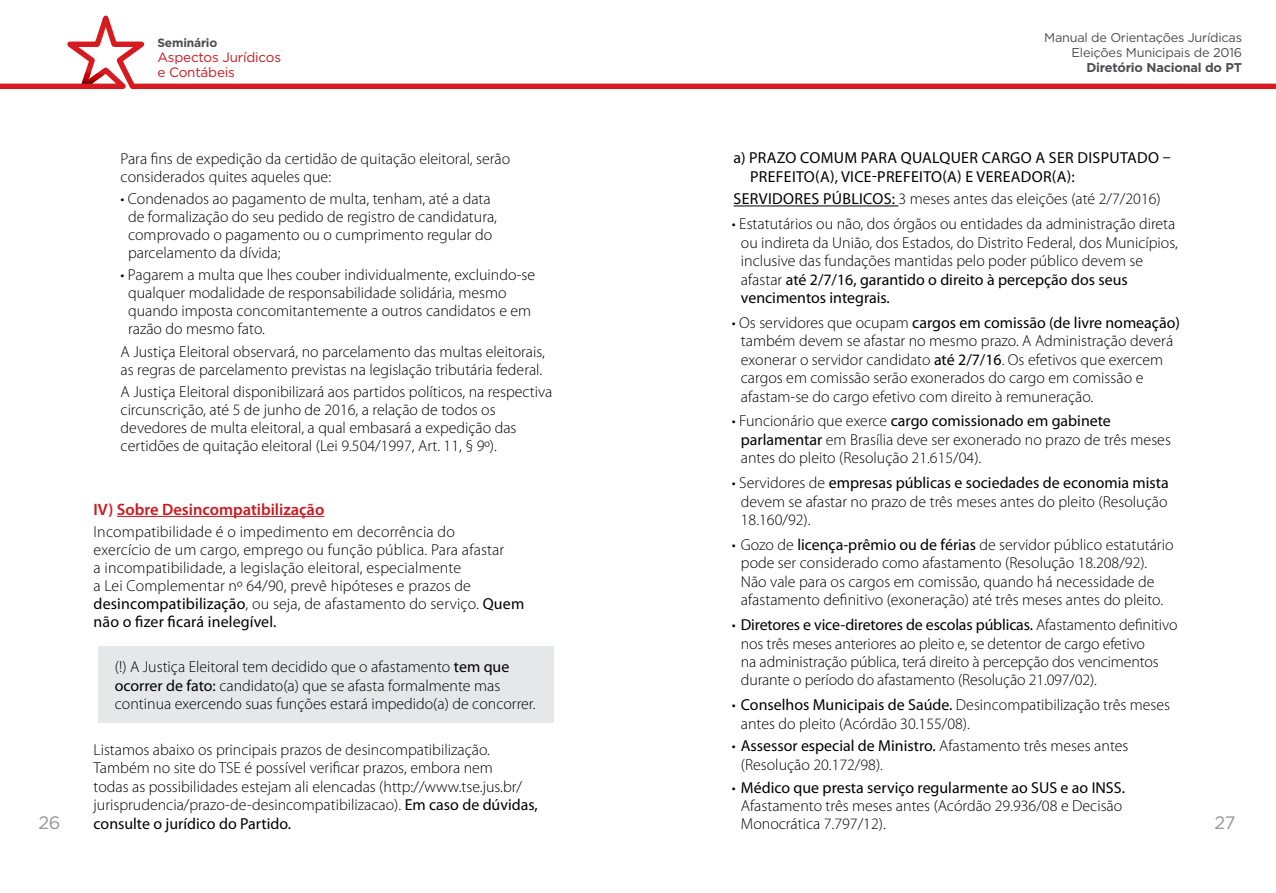
<style>
.page{position:relative;width:1276px;height:893px;background:#fff}
.page>*{position:absolute;margin:0;border:0;box-sizing:border-box;transform-origin:0 0}
.t1{font:18px "Gotham";color:#939598}
.t2{font:600 16.5px "Myriad Pro";color:#ce171e}
.t3{font:300 15.9px/18.5px "Myriad Pro";color:#000}
.t4{font:15.9px "Myriad Pro";letter-spacing:.02em;color:#000}
.t5{font:13.5px/15px "Gotham";letter-spacing:-.015em;color:#ce171e}
.t6{font:12.75px/15px "Gotham";letter-spacing:-.02em;color:#4d4d4f;text-align:right}
.t7{font:700 12.75px "Gotham";letter-spacing:-.015em;color:#4d4d4f}
.t8{font:700 12px "Gotham";letter-spacing:-.015em;color:#4d4d4f}
.s1{font-weight:400}
</style>
<div class="page">
<div style="left:98px;top:646px;width:456px;height:77px;background:#e6e7e8"></div>
<svg style="left:0;top:15px;width:1276px;height:74px"></svg>
<svg style="left:82px;top:73px;width:22px;height:11px"></svg>
<hr style="left:117px;top:516px;width:207px;height:1px;background:#ce171e">
<hr style="left:733px;top:206px;width:165px;height:1px;background:#000">
<p class="t8" style="left:157px;top:35px;width:61px">Seminário</p>
<p class="t5" style="left:157px;top:49px;width:125px">Aspectos Jurídicos e Contábeis</p>
<p class="t6" style="left:1044px;top:30px;width:199px">Manual de Orientações Jurídicas<br>Eleições Municipais de 2016</p>
<p class="t7" style="left:1086px;top:60px;width:157px">Diretório Nacional do PT</p>
<p class="t4" style="left:733px;top:148px;width:80px">a) Prazo comum</p>
<p class="t4" style="left:861px;top:148px;width:10px">para</p>
<p class="t4" style="left:901px;top:148px;width:11px">qualquer</p>
<p class="t4" style="left:981px;top:148px;width:77px">cargoaser</p>
<p class="t4" style="left:1077px;top:148px;width:10px">disputado</p>
<p class="t4" style="left:1162px;top:148px;width:9px">–</p>
<p class="t4" style="left:750px;top:167px;width:18px">Prefeito</p>
<p class="t4" style="left:815px;top:167px;width:80px">(a), Vice-Prefeito</p>
<p class="t4" style="left:942px;top:167px;width:54px">(a) e Vereador</p>
<p class="t4" style="left:1052px;top:167px;width:24px">(a):</p>
<p class="t4" style="left:733px;top:189px;width:18px">Servidores</p>
<p class="t4" style="left:823px;top:189px;width:29px">Públicos</p>
<p class="t3" style="left:892px;top:190px;width:270px"><span class="s1">:</span> 3 meses antes das eleições (até 2/7/2016)</p>
<p class="t3" style="left:741px;top:215px;width:438px;text-indent:-9px">• Estatutários ou não, dos órgãos ou entidades da administração direta ou indireta da União, dos Estados, do Distrito Federal, dos Municípios, inclusive das fundações mantidas pelo poder público devem se afastar <span class="s1">até 2/7/16, garantido o direito à percepção dos seus vencimentos integrais.</span></p>
<p class="t3" style="left:741px;top:314px;width:440px;text-indent:-9px">• Os servidores que ocupam <span class="s1">cargos em comissão (de livre nomeação) </span>também devem se afastar no mesmo prazo. A Administração deverá exonerar o servidor candidato <span class="s1">até 2/7/16</span>. Os efetivos que exercem cargos em comissão serão exonerados do cargo em comissão e afastam-se do cargo efetivo com direito à remuneração.</p>
<p class="t3" style="left:741px;top:412px;width:431px;text-indent:-9px">• Funcionário que exerce <span class="s1">cargo comissionado em gabinete parlamentar</span> em Brasília deve ser exonerado no prazo de três meses antes do pleito (Resolução 21.615/04).</p>
<p class="t3" style="left:741px;top:474px;width:429px;text-align:justify;text-indent:-9px">• Servidores de <span class="s1">empresas públicas e sociedades de economia mista </span>devem se afastar no prazo de três meses antes do pleito (Resolução 18.160/92).</p>
<p class="t3" style="left:741px;top:536px;width:434px;text-indent:-9px">• Gozo de <span class="s1">licença-prêmio ou de férias</span> de servidor público estatutário pode ser considerado como afastamento (Resolução 18.208/92).<br>Não vale para os cargos em comissão, quando há necessidade de afastamento definitivo (exoneração) até três meses antes do pleito.</p>
<p class="t3" style="left:741px;top:616px;width:438px;text-indent:-9px">• <span class="s1">Diretores e vice-diretores de escolas públicas.</span> Afastamento definitivo nos três meses anteriores ao pleito e, se detentor de cargo efetivo<br>na administração pública, terá direito à percepção dos vencimentos durante o período do afastamento (Resolução 21.097/02).</p>
<p class="t3" style="left:741px;top:696px;width:431px;text-indent:-9px">• <span class="s1">Conselhos Municipais de Saúde.</span> Desincompatibilização três meses antes do pleito (Acórdão 30.155/08).</p>
<p class="t3" style="left:741px;top:737px;width:389px;text-indent:-9px">• <span class="s1">Assessor especial de Ministro.</span> Afastamento três meses antes (Resolução 20.172/98).</p>
<p class="t3" style="left:741px;top:778px;width:385px;text-indent:-9px">• <span class="s1">Médico que presta serviço regularmente ao SUS e ao INSS.<br></span>Afastamento três meses antes (Acórdão 29.936/08 e Decisão<br>Monocrática 7.797/12).</p>
<p class="t3" style="left:121px;top:150px;width:391px;line-height:18px">Para fins de expedição da certidão de quitação eleitoral, serão considerados quites aqueles que:</p>
<p class="t3" style="left:128px;top:190px;width:370px;line-height:18px;text-indent:-8px">• Condenados ao pagamento de multa, tenham, até a data de formalização do seu pedido de registro de candidatura, comprovado o pagamento ou o cumprimento regular do parcelamento da dívida;</p>
<p class="t3" style="left:128px;top:266px;width:409px;line-height:18px;text-indent:-8px">• Pagarem a multa que lhes couber individualmente, excluindo-se qualquer modalidade de responsabilidade solidária, mesmo quando imposta concomitantemente a outros candidatos e em razão do mesmo fato.</p>
<p class="t3" style="left:121px;top:343px;width:426px;line-height:18px">A Justiça Eleitoral observará, no parcelamento das multas eleitorais, as regras de parcelamento previstas na legislação tributária federal.</p>
<p class="t3" style="left:121px;top:383px;width:433px;line-height:18px">A Justiça Eleitoral disponibilizará aos partidos políticos, na respectiva circunscrição, até 5 de junho de 2016, a relação de todos os devedores de multa eleitoral, a qual embasará a expedição das certidões de quitação eleitoral (Lei 9.504/1997, Art. 11, § 9º).</p>
<p class="t2" style="left:94px;top:499px;width:232px">IV) Sobre Desincompatibilização</p>
<p class="t3" style="left:94px;top:523px;width:432px;line-height:18px">Incompatibilidade é o impedimento em decorrência do<br>exercício de um cargo, emprego ou função pública. Para afastar<br>a incompatibilidade, a legislação eleitoral, especialmente<br>a Lei Complementar nº 64/90, prevê hipóteses e prazos de <span class="s1">desincompatibilização</span>, ou seja, de afastamento do serviço. <span class="s1">Quem não o fizer ficará inelegível.</span></p>
<p class="t3" style="left:115px;top:658px;width:422px">(!) A Justiça Eleitoral tem decidido que o afastamento <span class="s1">tem que ocorrer de fato:</span> candidato(a) que se afasta formalmente mas continua exercendo suas funções estará impedido(a) de concorrer.</p>
<p class="t3" style="left:94px;top:740px;width:446px">Listamos abaixo os principais prazos de desincompatibilização.<br>Também no site do TSE é possível verificar prazos, embora nem<br>todas as possibilidades estejam ali elencadas (http://www.tse.jus.br/ jurisprudencia/prazo-de-desincompatibilizacao). <span class="s1">Em caso de dúvidas, consulte o jurídico do Partido.</span></p>
<p class="t1" style="left:38px;top:812px;width:24px">26</p>
<p class="t1" style="left:1214px;top:812px;width:23px">27</p>
</div>
